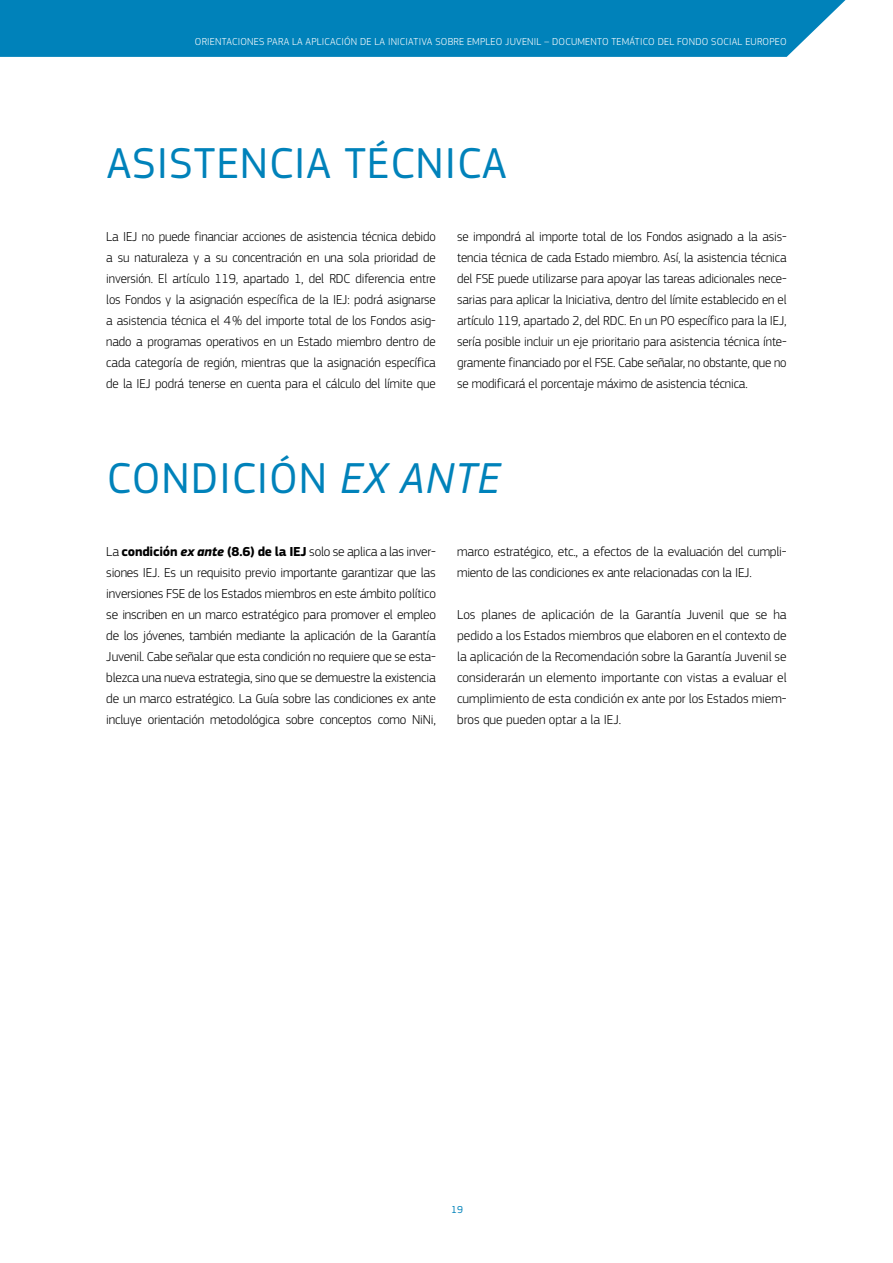
<style>
.page{position:relative;width:893px;height:1263px;background:#fff}
.page>*{position:absolute;margin:0;border:0;box-sizing:border-box;transform-origin:0 0}
.t1{font:45px "EC Square Sans Pro";letter-spacing:.02em;color:#0082ba}
.t2{font:300 13.5px/21px "EC Square Sans Pro";letter-spacing:-.01em;color:#000;text-align:justify}
.t3{font:300 10.5px "EC Square Sans Pro";letter-spacing:.02em;color:#fff}
.t4{font:10.5px "EC Square Sans Pro";color:#0082ba}
.s1{font-style:italic}
.s2{font-weight:700}
.s3{font-weight:700;font-style:italic}
</style>
<div class="page">
<div style="left:0;top:0;width:846px;height:57px;background:#0082ba"></div>
<p class="t3" style="left:195px;top:35px;width:593px">ORIENTACIONES PARA LA APLICACIÓN DE LA INICIATIVA SOBRE EMPLEO JUVENIL – DOCUMENTO TEMÁTICO DEL FONDO SOCIAL EUROPEO</p>
<h1 class="t1" style="left:107px;top:137px;width:402px">ASISTENCIA TÉCNICA</h1>
<p class="t2" style="left:106px;top:226px;width:331px">La IEJ no puede financiar acciones de asistencia técnica debido a su naturaleza y a su concentración en una sola prioridad de inversión. El artículo 119, apartado 1, del RDC diferencia entre los Fondos y la asignación específica de la IEJ: podrá asignarse a asistencia técnica el 4% del importe total de los Fondos asig&shy;nado a programas operativos en un Estado miembro dentro de cada categoría de región, mientras que la asignación específica de la IEJ podrá tenerse en cuenta para el cálculo del límite que</p>
<p class="t2" style="left:457px;top:226px;width:331px">se impondrá al importe total de los Fondos asignado a la asis&shy;tencia técnica de cada Estado miembro. Así, la asistencia técnica del FSE puede utilizarse para apoyar las tareas adicionales nece&shy;sarias para aplicar la Iniciativa, dentro del límite establecido en el artículo 119, apartado 2, del RDC. En un PO específico para la IEJ, sería posible incluir un eje prioritario para asistencia técnica ínte&shy;gramente financiado por el FSE. Cabe señalar, no obstante, que no se modificará el porcentaje máximo de asistencia técnica.</p>
<h1 class="t1" style="left:107px;top:452px;width:395px">CONDICIÓN <span class="s1">EX ANTE</span></h1>
<p class="t2" style="left:106px;top:541px;width:331px">La <span class="s2">condición</span> <span class="s3">ex ante</span> <span class="s2">(8.6) de la IEJ</span> solo se aplica a las inver&shy;siones IEJ. Es un requisito previo importante garantizar que las inversiones FSE de los Estados miembros en este ámbito político se inscriben en un marco estratégico para promover el empleo de los jóvenes, también mediante la aplicación de la Garantía Juvenil. Cabe señalar que esta condición no requiere que se esta&shy;blezca una nueva estrategia, sino que se demuestre la existencia de un marco estratégico. La Guía sobre las condiciones ex ante incluye orientación metodológica sobre conceptos como NiNi,</p>
<p class="t2" style="left:457px;top:541px;width:331px">marco estratégico, etc., a efectos de la evaluación del cumpli&shy;miento de las condiciones ex ante relacionadas con la IEJ.</p>
<p class="t2" style="left:457px;top:604px;width:331px">Los planes de aplicación de la Garantía Juvenil que se ha pedido a los Estados miembros que elaboren en el contexto de la aplicación de la Recomendación sobre la Garantía Juvenil se considerarán un elemento importante con vistas a evaluar el cumplimiento de esta condición ex ante por los Estados miem&shy;bros que pueden optar a la IEJ.</p>
<p class="t4" style="left:451px;top:1203px;width:13px">19</p>
</div>
